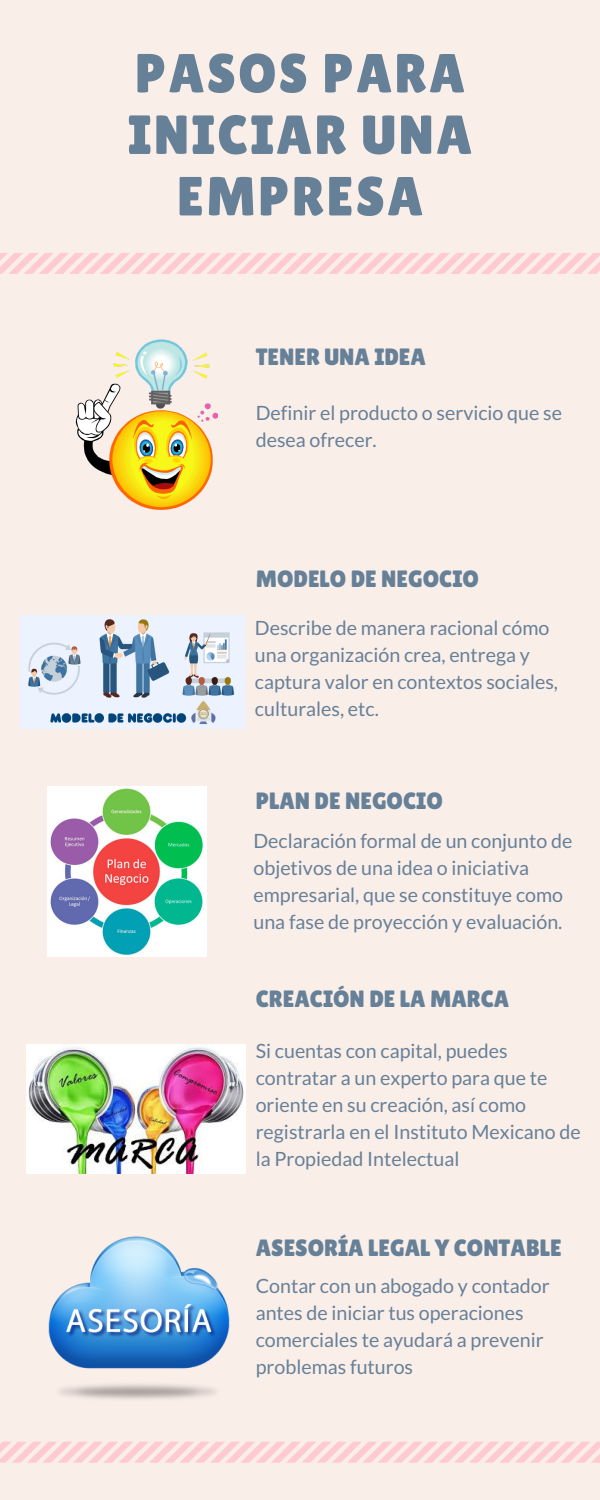
<style>
.page{position:relative;width:600px;height:1500px;background:#faeee8}
.page>*{position:absolute;margin:0;border:0;box-sizing:border-box;transform-origin:0 0}
.t1{font:55px/61.5px "Lilita One";letter-spacing:.04em;color:#668098;text-align:center}
.t2{font:23.6px "Lilita One";color:#668098}
.t3{font:19.7px/27px "Lato";color:#668098}
</style>
<div class="page">
<svg style="left:0;top:253px;width:600px;height:21px"></svg>
<img style="left:76px;top:340px;width:141px;height:169px">
<img style="left:21px;top:616px;width:225px;height:113px">
<img style="left:48px;top:786px;width:158px;height:170px">
<img style="left:27px;top:1044px;width:218px;height:130px">
<img style="left:49px;top:1236px;width:180px;height:164px">
<svg style="left:0;top:1442px;width:600px;height:20px"></svg>
<h1 class="t1" style="left:128px;top:42px;width:346px">PASOS PARA<br>INICIAR UNA<br>EMPRESA</h1>
<p class="t2" style="left:256px;top:343px;width:172px">TENER UNA IDEA</p>
<p class="t3" style="left:256px;top:399px;width:308px">Definir el producto o servicio que se desea ofrecer.</p>
<p class="t2" style="left:256px;top:565px;width:225px">MODELO DE NEGOCIO</p>
<p class="t3" style="left:255px;top:613px;width:305px">Describe de manera racional cómo una organización crea, entrega y captura valor en contextos sociales, culturales, etc.</p>
<p class="t2" style="left:256px;top:787px;width:189px">PLAN DE NEGOCIO</p>
<p class="t3" style="left:253px;top:827px;width:320px">Declaración formal de un conjunto de objetivos de una idea o iniciativa empresarial, que se constituye como una fase de proyección y evaluación.</p>
<p class="t2" style="left:256px;top:985px;width:255px">CREACIÓN DE LA MARCA</p>
<p class="t3" style="left:256px;top:1037px;width:327px">Si cuentas con capital, puedes contratar a un experto para que te oriente en su creación, así como registrarla en el Instituto Mexicano de la Propiedad Intelectual</p>
<p class="t2" style="left:256px;top:1234px;width:308px">ASESORÍA LEGAL Y CONTABLE</p>
<p class="t3" style="left:256px;top:1272px;width:295px">Contar con un abogado y contador antes de iniciar tus operaciones comerciales te ayudará a prevenir problemas futuros</p>
</div>
